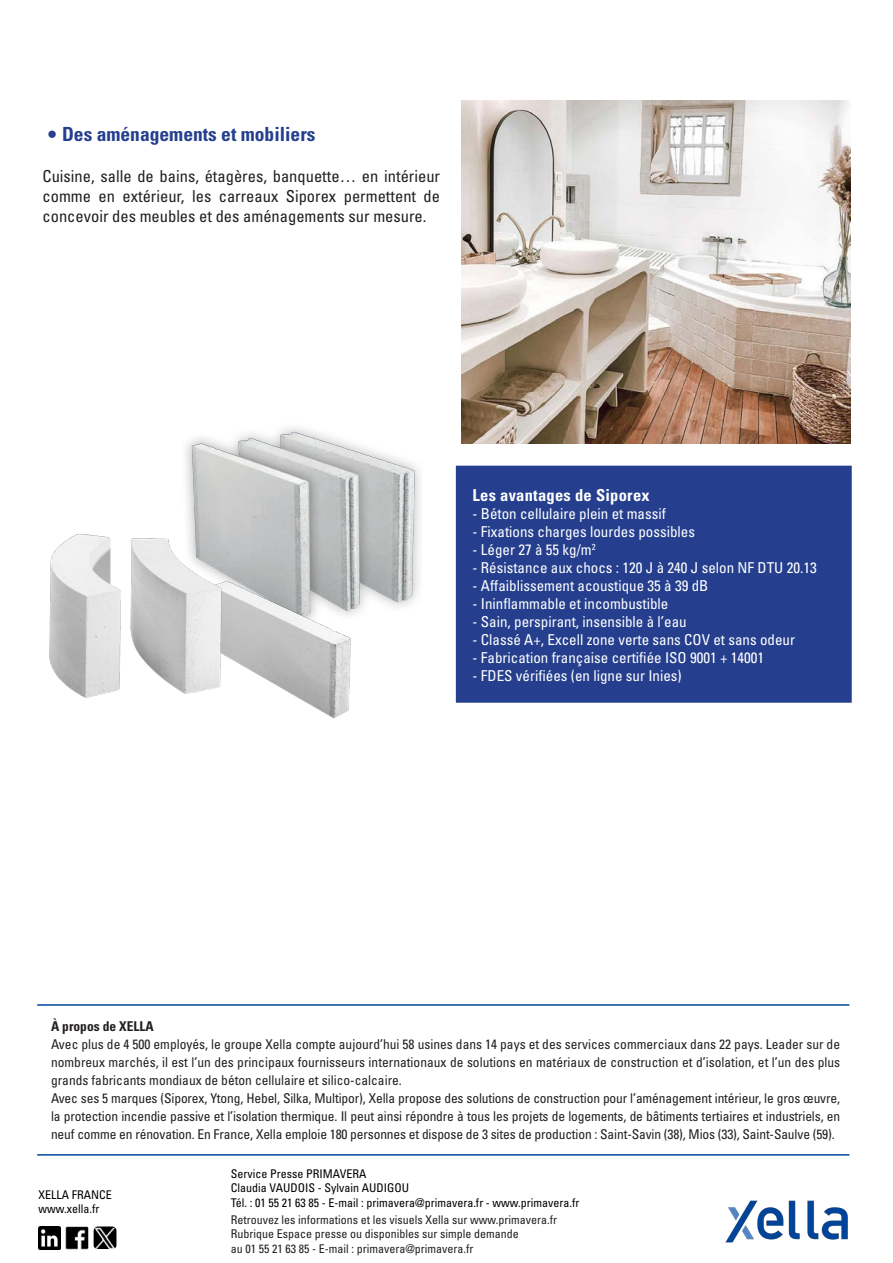
<style>
.page{position:relative;width:893px;height:1263px;background:#fff}
.page>*{position:absolute;margin:0;border:0;box-sizing:border-box;transform-origin:0 0}
.t1{font:700 condensed 19.5px "Univers LT Std";color:#253f8e}
.t2{font:condensed 16.5px/20.2px "Univers LT Std";color:#231f20;text-align:justify}
.t3{font:700 condensed 16.5px "Univers LT Std";letter-spacing:.015em;color:#fff}
.t4{font:condensed 15px "Univers LT Std";color:#fff}
.t5{font:condensed 13.5px/18px "Univers LT Std";letter-spacing:-.005em;color:#231f20;text-align:justify}
.t6{font:700 condensed 13.5px "Univers LT Std";color:#231f20}
.t7{font:condensed 12px "Univers LT Std";color:#231f20}
.t8{font:condensed 12px "Univers LT Std";color:#000}
</style>
<div class="page">
<img style="left:185px;top:427px;width:236px;height:186px">
<img style="left:270px;top:573px;width:86px;height:146px">
<img style="left:49px;top:518px;width:221px;height:180px">
<div style="left:456px;top:466px;width:396px;height:237px;background:#253f8e;border:2px solid #253f8e"></div>
<img style="left:66px;top:1226px;width:23px;height:23px">
<img style="left:38px;top:1226px;width:23px;height:23px">
<img style="left:94px;top:1226px;width:22px;height:23px">
<img style="left:725px;top:1200px;width:123px;height:43px">
<hr style="left:37px;top:1154px;width:812px;height:1px;background:#01499b">
<hr style="left:37px;top:1004px;width:812px;height:2px;background:#01499b">
<img style="left:462px;top:101px;width:389px;height:342px">
<p class="t1" style="left:62px;top:122px;width:255px">Des aménagements et mobiliers</p>
<p class="t2" style="left:43px;top:166px;width:399px">Cuisine, salle de bains, étagères, banquette… en intérieur comme en extérieur, les carreaux Siporex permettent de concevoir des meubles et des aménagements sur mesure.</p>
<p class="t3" style="left:473px;top:485px;width:179px">Les avantages de Siporex</p>
<p class="t4" style="left:473px;top:504px;width:195px">- Béton cellulaire plein et massif</p>
<p class="t4" style="left:473px;top:522px;width:224px">- Fixations charges lourdes possibles</p>
<p class="t4" style="left:473px;top:540px;width:124px">- Léger 27 à 55 kg/m<sup>2</sup></p>
<p class="t4" style="left:473px;top:558px;width:346px">- Résistance aux chocs : 120 J à 240 J selon NF DTU 20.13</p>
<p class="t4" style="left:473px;top:576px;width:237px">- Affaiblissement acoustique 35 à 39 dB</p>
<p class="t4" style="left:473px;top:594px;width:197px">- Ininflammable et incombustible</p>
<p class="t4" style="left:473px;top:612px;width:216px">- Sain, perspirant, insensible à l’eau</p>
<p class="t4" style="left:473px;top:630px;width:324px">- Classé A+, Excell zone verte sans COV et sans odeur</p>
<p class="t4" style="left:473px;top:648px;width:293px">- Fabrication française certifiée ISO 9001 + 14001</p>
<p class="t4" style="left:473px;top:667px;width:211px">- FDES vérifiées (en ligne sur Inies)</p>
<p class="t6" style="left:51px;top:1018px;width:104px">À propos de XELLA</p>
<p class="t5" style="left:51px;top:1035px;width:791px">Avec plus de 4 500 employés, le groupe Xella compte aujourd’hui 58 usines dans 14 pays et des services commerciaux dans 22 pays. Leader sur de nombreux marchés, il est l’un des principaux fournisseurs internationaux de solutions en matériaux de construction et d’isolation, et l’un des plus grands fabricants mondiaux de béton cellulaire et silico-calcaire.</p>
<p class="t5" style="left:51px;top:1089px;width:791px">Avec ses 5 marques (Siporex, Ytong, Hebel, Silka, Multipor), Xella propose des solutions de construction pour l’aménagement intérieur, le gros œuvre, la protection incendie passive et l’isolation thermique. Il peut ainsi répondre à tous les projets de logements, de bâtiments tertiaires et industriels, en neuf comme en rénovation. En France, Xella emploie 180 personnes et dispose de 3 sites de production : Saint-Savin (38), Mios (33), Saint-Saulve (59).</p>
<p class="t8" style="left:38px;top:1187px;width:75px">XELLA FRANCE</p>
<p class="t8" style="left:38px;top:1201px;width:62px">www.xella.fr</p>
<p class="t8" style="left:231px;top:1166px;width:137px">Service Presse PRIMAVERA</p>
<p class="t8" style="left:231px;top:1180px;width:180px">Claudia VAUDOIS - Sylvain AUDIGOU</p>
<p class="t8" style="left:231px;top:1195px;width:350px">Tél. : 01 55 21 63 85 - E-mail : primavera@primavera.fr - www.primavera.fr</p>
<p class="t7" style="left:231px;top:1212px;width:328px">Retrouvez les informations et les visuels Xella sur www.primavera.fr</p>
<p class="t7" style="left:231px;top:1226px;width:289px">Rubrique Espace presse ou disponibles sur simple demande</p>
<p class="t7" style="left:231px;top:1241px;width:244px">au 01 55 21 63 85 - E-mail : primavera@primavera.fr</p>
</div>
